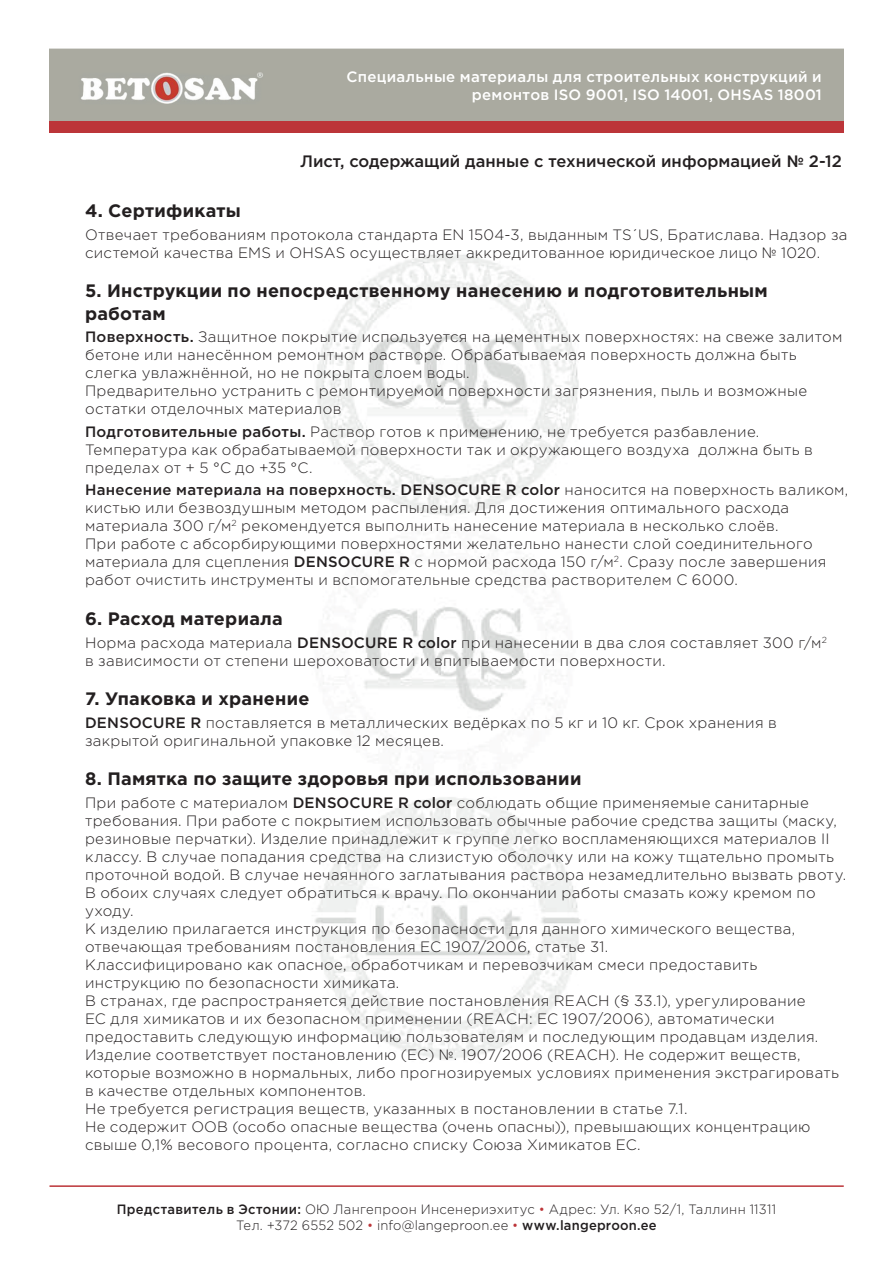
<style>
.page{position:relative;width:893px;height:1263px;background:#fff}
.page>*{position:absolute;margin:0;border:0;box-sizing:border-box;transform-origin:0 0}
.t1{font:700 18px/22.5px "Gotham Pro";letter-spacing:.015em;color:#231f20}
.t2{font:500 16.5px "Gotham Pro";color:#231f20}
.t3{font:300 15px/18px "Gotham Pro";letter-spacing:.02em;color:#231f20}
.t4{font:500 15px/18px "Gotham Pro";letter-spacing:.02em;color:#fff;text-align:right}
.t5{font:300 13.5px/16.2px "Gotham Pro";letter-spacing:.025em;color:#231f20;text-align:center;scale:.96 1}
.s1{font-weight:500}
.s2{color:#bc3539}
</style>
<div class="page">
<img style="left:315px;top:254px;width:266px;height:805px">
<div style="left:49px;top:121px;width:795px;height:11px;background:#bc3539"></div>
<hr style="left:50px;top:1185px;width:794px;height:2px;background:#bc3539">
<div style="left:49px;top:48px;width:795px;height:73px;background:#aaaaa0"></div>
<p class="t4" style="left:346px;top:67px;width:477px">Специальные материалы для строительных конструкций и ремонтов ISO 9001, ISO 14001, OHSAS 18001</p>
<p class="t2" style="left:300px;top:152px;width:543px">Лист, содержащий данные с технической информацией № 2-12</p>
<p class="t1" style="left:85px;top:199px;width:157px">4. Сертификаты</p>
<p class="t3" style="left:85px;top:226px;width:764px">Отвечает требованиям протокола стандарта EN 1504-3, выданным TS´US, Братислава. Надзор за системой качества EMS и OHSAS осуществляет аккредитованное юридическое лицо № 1020.</p>
<p class="t1" style="left:85px;top:279px;width:684px">5. Инструкции по непосредственному нанесению и подготовительным работам</p>
<p class="t3" style="left:85px;top:328px;width:759px"><span class="s1">Поверхность.</span> Защитное покрытие используется на цементных поверхностях: на свеже залитом бетоне или нанесённом ремонтном растворе. Обрабатываемая поверхность должна быть слегка увлажнённой, но не покрыта слоем воды.<br>Предварительно устранить с ремонтируемой поверхности загрязнения, пыль и возможные остатки отделочных материалов</p>
<p class="t3" style="left:85px;top:423px;width:729px"><span class="s1">Подготовительные работы.</span> Раствор готов к применению, не требуется разбавление.<br>Температура как обрабатываемой поверхности так и окружающего воздуха должна быть в пределах от + 5 °C до +35 °C.</p>
<p class="t3" style="left:85px;top:481px;width:765px"><span class="s1">Нанесение материала на поверхность. DENSOCURE R color</span> наносится на поверхность валиком, кистью или безвоздушным методом распыления. Для достижения оптимального расхода материала 300 г/м<sup>2</sup> рекомендуется выполнить нанесение материала в несколько слоёв.<br>При работе с абсорбирующими поверхностями желательно нанести слой соединительного материала для сцепления <span class="s1">DENSOCURE R</span> с нормой расхода 150 г/м<sup>2</sup>. Сразу после завершения работ очистить инструменты и вспомогательные средства растворителем C 6000.</p>
<p class="t1" style="left:85px;top:607px;width:199px">6. Расход материала</p>
<p class="t3" style="left:85px;top:633px;width:743px">Норма расхода материала <span class="s1">DENSOCURE R color</span> при нанесении в два слоя составляет 300 г/м<sup>2 </sup>в зависимости от степени шероховатости и впитываемости поверхности.</p>
<p class="t1" style="left:85px;top:687px;width:226px">7. Упаковка и хранение</p>
<p class="t3" style="left:85px;top:713px;width:693px"><span class="s1">DENSOCURE R</span> поставляется в металлических ведёрках по 5 кг и 10 кг. Срок хранения в закрытой оригинальной упаковке 12 месяцев.</p>
<p class="t1" style="left:85px;top:767px;width:498px">8. Памятка по защите здоровья при использовании</p>
<p class="t3" style="left:85px;top:794px;width:762px">При работе с материалом <span class="s1">DENSOCURE R color</span> соблюдать общие применяемые санитарные требования. При работе с покрытием использовать обычные рабочие средства защиты (маску, резиновые перчатки). Изделие принадлежит к группе легко воспламеняющихся материалов II классу. В случае попадания средства на слизистую оболочку или на кожу тщательно промыть проточной водой. В случае нечаянного заглатывания раствора незамедлительно вызвать рвоту.<br>В обоих случаях следует обратиться к врачу. По окончании работы смазать кожу кремом по уходу.<br>К изделию прилагается инструкция по безопасности для данного химического вещества, отвечающая требованиям постановления ЕС 1907/2006, статье 31.<br>Классифицировано как опасное, обработчикам и перевозчикам смеси предоставить инструкцию по безопасности химиката.<br>В странах, где распространяется действие постановления REACH (§ 33.1), урегулирование<br>ЕС для химикатов и их безопасном применении (REACH: EC 1907/2006), автоматически предоставить следующую информацию пользователям и последующим продавцам изделия.<br>Изделие соответствует постановлению (EC) №. 1907/2006 (REACH). Не содержит веществ, которые возможно в нормальных, либо прогнозируемых условиях применения экстрагировать в качестве отдельных компонентов.<br>Не требуется регистрация веществ, указанных в постановлении в статье 7.1.<br>Не содержит ООВ (особо опасные вещества (очень опасны)), превышающих концентрацию свыше 0,1% весового процента, согласно списку Союза Химикатов ЕС.</p>
<p class="t5" style="left:117px;top:1201px;width:688px"><span class="s1">Представитель в Эстонии:</span> ОЮ Лангепроон Инсенериэхитус <span class="s2">•</span> Адрес: Ул. Кяо 52/1, Таллинн 11311<br>Тел. +372 6552 502 <span class="s2">•</span> info@langeproon.ee <span class="s2">•</span> <span class="s1">www.langeproon.ee</span></p>
</div>
